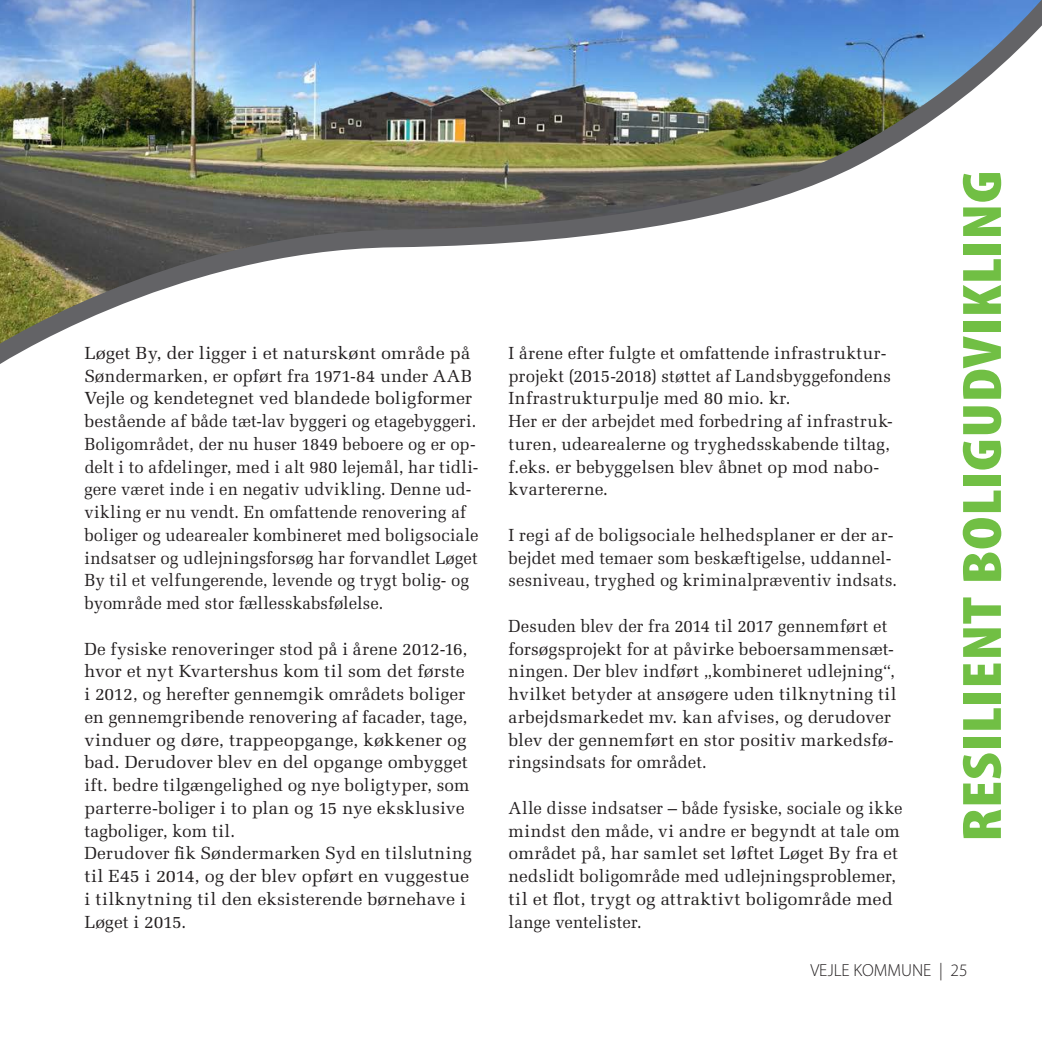
<style>
.page{position:relative;width:1042px;height:1042px;background:#fff}
.page>*{position:absolute;margin:0;border:0;box-sizing:border-box;transform-origin:0 0}
.Overskrift_til_nye_a{font:900 condensed 56px "Myriad Pro";letter-spacing:.005em;color:#71bf44;scale:1.2 1}
.Brødtekst_-_uden_ind{font:17.5px/22.8px "Melior LT Std";letter-spacing:.01em;color:#231f20}
.Brødtekst_-_uden_ind-2{font:17.5px/22.8px "Melior LT Std";letter-spacing:.01em;color:#231f20;scale:1.04 1}
.Brødtekst_-_uden_ind-3{font:17.5px/22.8px "Melior LT Std";letter-spacing:.01em;color:#231f20;scale:.96 1}
.t1{font:300 17.5px "Myriad Pro";color:#231f20}
</style>
<div class="page">
<img style="left:0;top:0;width:1042px;height:364px">
<p class="Brødtekst_-_uden_ind-2" style="left:84px;top:341px;width:381px">Løget By, der ligger i et naturskønt område på Søndermarken, er opført fra 1971-84 under AAB Vejle og kendetegnet ved blandede boligformer bestående af både tæt-lav byggeri og etagebyggeri.<br>Boligområdet, der nu huser 1849 beboere og er op&shy;delt i to afdelinger, med i alt 980 lejemål, har tidli&shy;gere været inde i en negativ udvikling. Denne ud&shy;vikling er nu vendt. En omfattende renovering af boliger og udearealer kombineret med boligsociale indsatser og udlejningsforsøg har forvandlet Løget By til et velfungerende, levende og trygt bolig- og byområde med stor fællesskabsfølelse.</p>
<p class="Brødtekst_-_uden_ind" style="left:84px;top:637px;width:387px">De fysiske renoveringer stod på i årene 2012-16, hvor et nyt Kvartershus kom til som det første i 2012, og herefter gennemgik områdets boliger en gennemgribende renovering af facader, tage, vinduer og døre, trappeopgange, køkkener og bad. Derudover blev en del opgange ombygget ift. bedre tilgængelighed og nye boligtyper, som parterre-boliger i to plan og 15 nye eksklusive tagboliger, kom til.</p>
<p class="Brødtekst_-_uden_ind" style="left:84px;top:842px;width:389px">Derudover fik Søndermarken Syd en tilslutning til E45 i 2014, og der blev opført en vuggestue i tilknytning til den eksisterende børnehave i Løget i 2015.</p>
<p class="Brødtekst_-_uden_ind" style="left:508px;top:341px;width:385px">I årene efter fulgte et omfattende infrastruktur&shy;projekt (2015-2018) støttet af Landsbyggefondens Infrastrukturpulje med 80 mio. kr.<br>Her er der arbejdet med forbedring af infrastruk&shy;turen, udearealerne og tryghedsskabende tiltag, f.eks. er bebyggelsen blev åbnet op mod nabo&shy;kvartererne.</p>
<p class="Brødtekst_-_uden_ind" style="left:508px;top:523px;width:390px">I regi af de boligsociale helhedsplaner er der ar&shy;bejdet med temaer som beskæftigelse, uddannel&shy;sesniveau, tryghed og kriminalpræventiv indsats.</p>
<p class="Brødtekst_-_uden_ind-3" style="left:508px;top:614px;width:406px">Desuden blev der fra 2014 til 2017 gennemført et forsøgsprojekt for at påvirke beboersammensæt&shy;ningen. Der blev indført „kombineret udlejning“, hvilket betyder at ansøgere uden tilknytning til arbejdsmarkedet mv. kan afvises, og derudover blev der gennemført en stor positiv markedsfø&shy;ringsindsats for området.</p>
<p class="Brødtekst_-_uden_ind-3" style="left:508px;top:796px;width:412px">Alle disse indsatser – både fysiske, sociale og ikke mindst den måde, vi andre er begyndt at tale om området på, har samlet set løftet Løget By fra et nedslidt boligområde med udlejningsproblemer, til et flot, trygt og attraktivt boligområde med lange ventelister.</p>
<p class="Overskrift_til_nye_a" style="left:946px;top:842px;width:561px;rotate:-90deg">RESILIENT BOLIGUDVIKLING</p>
<p class="t1" style="left:810px;top:959px;width:159px">VEJLE KOMMUNE | 25</p>
</div>
